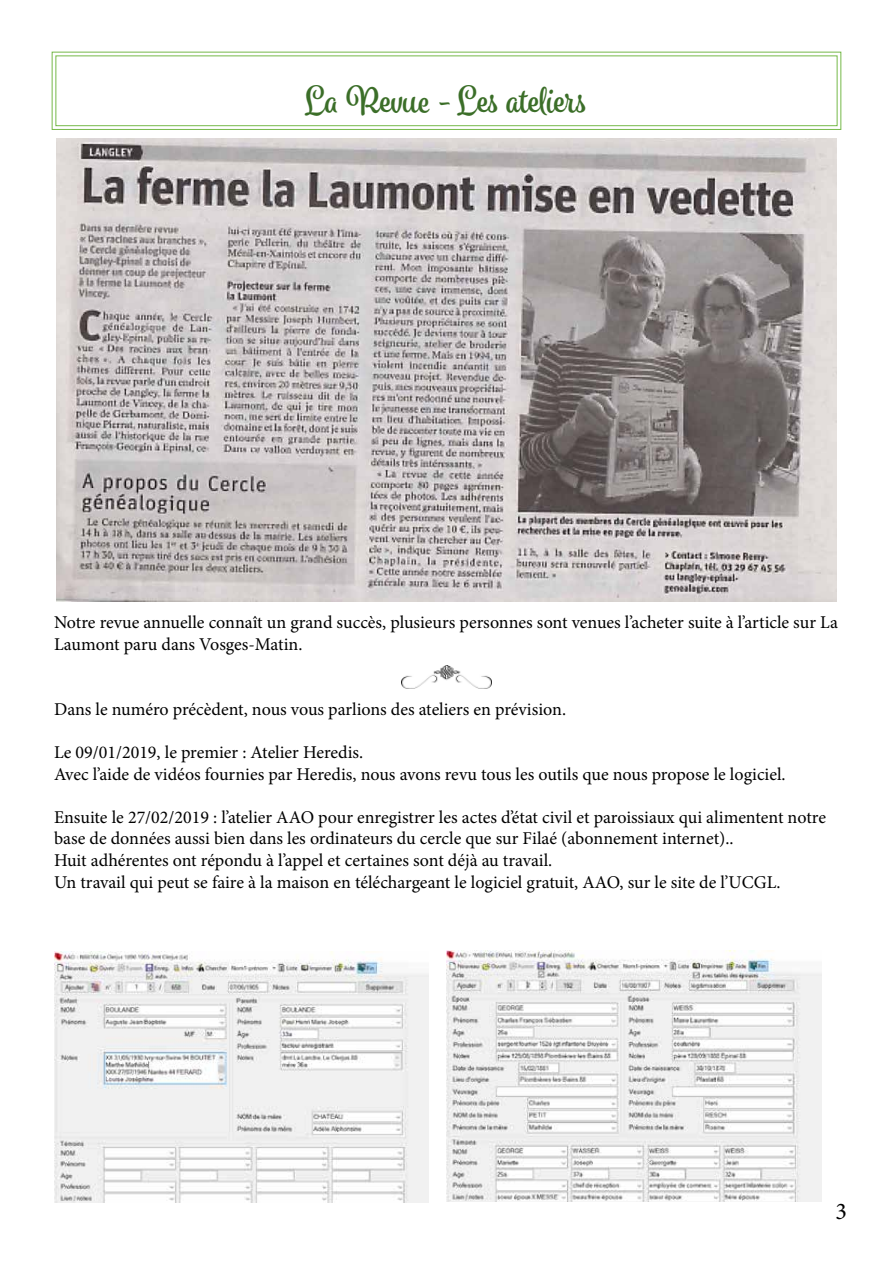
<style>
.page{position:relative;width:893px;height:1263px;background:#fff}
.page>*{position:absolute;margin:0;border:0;box-sizing:border-box;transform-origin:0 0}
.t1{font:700 36px "Spumante";letter-spacing:-.005em;color:#3b6e28}
.t2{font:24px "Minion Pro";color:#000}
.t3{font:18px/21.6px "Minion Pro";color:#000}
</style>
<div class="page">
<svg style="left:51px;top:51px;width:791px;height:79px"></svg>
<div style="left:55px;top:55px;width:782px;height:71px;border:1px solid #76b949"></div>
<img style="left:56px;top:138px;width:781px;height:463px">
<img style="left:402px;top:666px;width:89px;height:23px">
<img style="left:54px;top:951px;width:375px;height:252px">
<img style="left:446px;top:950px;width:375px;height:251px">
<h1 class="t1" style="left:305px;top:78px;width:284px">La Revue - Les ateliers</h1>
<p class="t3" style="left:54px;top:612px;width:785px">Notre revue annuelle connaît un grand succès, plusieurs personnes sont venues l’acheter suite à l’article sur La<br>Laumont paru dans Vosges-Matin.</p>
<p class="t3" style="left:54px;top:698px;width:514px">Dans le numéro précèdent, nous vous parlions des ateliers en prévision.</p>
<p class="t3" style="left:54px;top:741px;width:733px">Le 09/01/2019, le premier : Atelier Heredis.<br>Avec l’aide de vidéos fournies par Heredis, nous avons revu tous les outils que nous propose le logiciel.</p>
<p class="t3" style="left:54px;top:806px;width:773px">Ensuite le 27/02/2019 : l’atelier AAO pour enregistrer les actes d’état civil et paroissiaux qui alimentent notre base de données aussi bien dans les ordinateurs du cercle que sur Filaé (abonnement internet)..<br>Huit adhérentes ont répondu à l’appel et certaines sont déjà au travail.<br>Un travail qui peut se faire à la maison en téléchargeant le logiciel gratuit, AAO, sur le site de l’UCGL.</p>
<h2 class="t2" style="left:836px;top:1195px;width:13px">3</h2>
</div>
